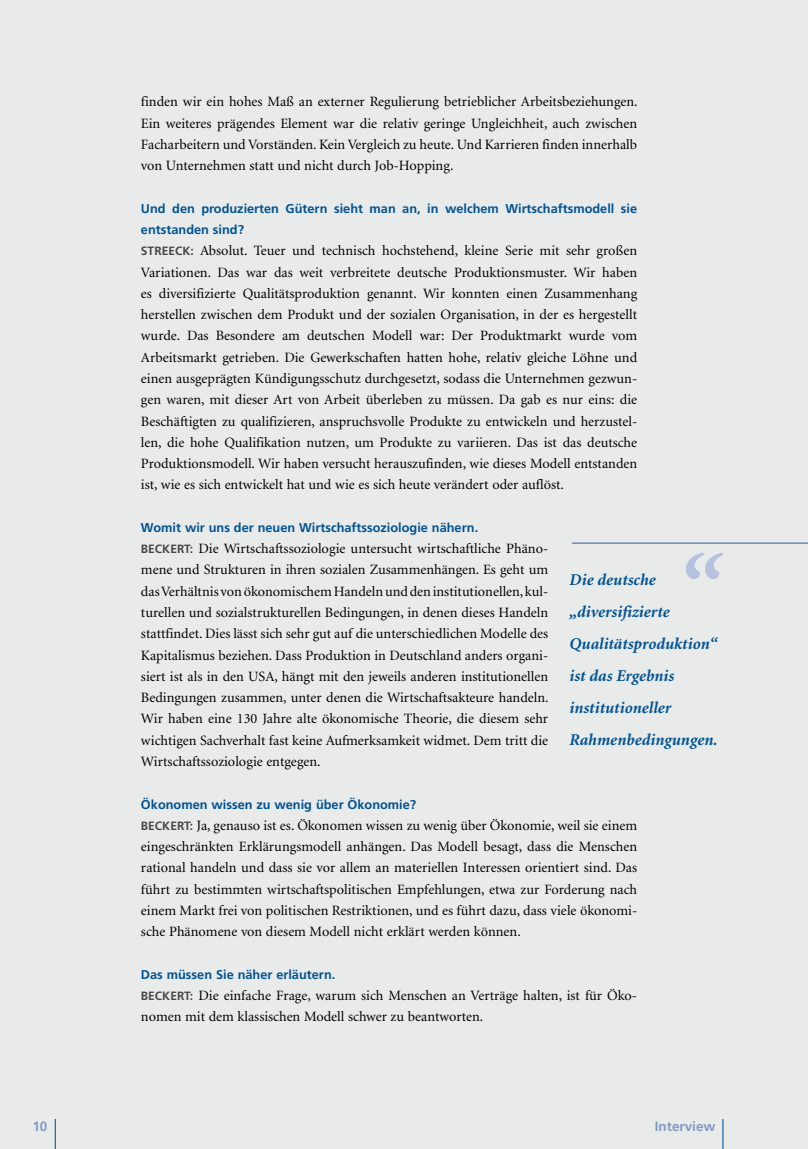
<style>
.page{position:relative;width:808px;height:1149px;background:#fff}
.page>*{position:absolute;margin:0;border:0;box-sizing:border-box;transform-origin:0 0}
.t1{font:italic 700 90px "Minion";color:#b7c2df}
.t2{font:italic 700 16.5px/32px "Minion";color:#005391}
.t3{font:14.25px/21.3px "Minion";color:#000;text-align:justify}
.t4{font:700 13.5px "Frutiger";color:#8399c4}
.t5{font:700 12.75px/21.3px "Frutiger";color:#005391}
.s1{font-family:"Frutiger";font-weight:700;font-size:12px;color:#484849}
</style>
<div class="page">
<div style="left:0;top:0;width:808px;height:1148px;background:#e9eaea"></div>
<hr style="left:55px;top:1118px;width:1px;height:30px;background:#005391">
<hr style="left:722px;top:1118px;width:1px;height:30px;background:#005391">
<hr style="left:572px;top:542px;width:236px;height:1px;background:#3668a0">
<p class="t3" style="left:141px;top:92px;width:498px">finden wir ein hohes Maß an externer Regulierung betrieblicher Arbeitsbeziehungen.<br>Ein weiteres prägendes Element war die relativ geringe Ungleichheit, auch zwischen Facharbeitern und Vorständen. Kein Vergleich zu heute. Und Karrieren finden inner-halb von Unternehmen statt und nicht durch Job-Hopping.</p>
<p class="t5" style="left:141px;top:197px;width:498px">Und den produzierten Gütern sieht man an, in welchem Wirtschaftsmodell sie entstanden sind?</p>
<p class="t3" style="left:141px;top:240px;width:498px"><span class="s1">STR EECK:</span> Absolut. Teuer und technisch hochstehend, kleine Serie mit sehr großen Varia--tionen. Das war das weit verbreitete deutsche Produktionsmuster. Wir haben es diversifizierte Qualitätsproduktion genannt. Wir konnten einen Zusammenhang her--stellen zwischen dem Produkt und der sozialen Organisation, in der es hergestellt wurde. Das Besondere am deutschen Modell war: Der Produktmarkt wurde vom Arbeitsmarkt getrieben. Die Gewerkschaften hatten hohe, relativ gleiche Löhne und einen ausgeprägten Kündigungsschutz durchgesetzt, sodass die Unternehmen gezwun&shy;gen waren, mit dieser Art von Arbeit überleben zu müssen. Da gab es nur eins: die Beschäftigten zu qualifizieren, anspruchsvolle Produkte zu entwickeln und herzustel&shy;len, die hohe Qualifikation nutzen, um Produkte zu variieren. Das ist das deutsche Produktionsmodell. Wir haben versucht herauszufinden, wie dieses Modell entstanden ist, wie es sich entwickelt hat und wie es sich heute verändert oder auflöst.</p>
<p class="t5" style="left:141px;top:516px;width:339px">Womit wir uns der neuen Wirtschaftssoziologie nähern.</p>
<p class="t3" style="left:141px;top:538px;width:409px"><span class="s1">BECK ERT:</span> Die Wirtschaftssoziologie untersucht wirtschaftliche Phäno&shy;mene und Strukturen in ihren sozialen Zusammenhängen. Es geht um das Verhältnis von ökonomischem Handeln und den institutionellen, kul&shy;turellen und sozialstrukturellen Bedingungen, in denen dieses Handeln stattfindet. Dies lässt sich sehr gut auf die unterschiedlichen Modelle des Kapitalismus beziehen. Dass Produktion in Deutschland anders organi&shy;siert ist als in den USA, hängt mit den jeweils anderen institutionellen Bedingungen zusammen, unter denen die Wirtschaftsakteure handeln.<br>Wir haben eine 130 Jahre alte ökonomische Theorie, die diesem sehr wichtigen Sachverhalt fast keine Aufmerksamkeit widmet. Dem tritt die Wirtschaftssoziologie entgegen.</p>
<p class="t5" style="left:141px;top:793px;width:277px">Ökonomen wissen zu wenig über Ökonomie?</p>
<p class="t3" style="left:141px;top:814px;width:498px"><span class="s1">BECK ERT:</span> Ja, genauso ist es. Ökonomen wissen zu wenig über Ökonomie, weil sie einem eingeschränkten Erklärungsmodell anhängen. Das Modell besagt, dass die Menschen rational handeln und dass sie vor allem an materiellen Interessen orientiert sind. Das führt zu bestimmten wirtschaftspolitischen Empfehlungen, etwa zur Forderung nach einem Markt frei von politischen Restriktionen, und es führt dazu, dass viele ökonomi&shy;sche Phänomene von diesem Modell nicht erklärt werden können.</p>
<p class="t5" style="left:141px;top:963px;width:196px">Das müssen Sie näher erläutern.</p>
<p class="t3" style="left:141px;top:985px;width:498px"><span class="s1">BECK ERT:</span> Die einfache Frage, warum sich Menschen an Verträge halten, ist für Öko&shy;nomen mit dem klassischen Modell schwer zu beantworten.</p>
<h1 class="t1" style="left:677px;top:543px;width:43px">“</h1>
<p class="t2" style="left:569px;top:564px;width:150px">Die deutsche „diversifizierte<br>Qualitätsproduktion“ ist das Ergebnis institutioneller<br>Rahmenbedingungen.</p>
<p class="t4" style="left:32px;top:1117px;width:17px">10</p>
<p class="t4" style="left:655px;top:1117px;width:62px">Interview</p>
</div>
